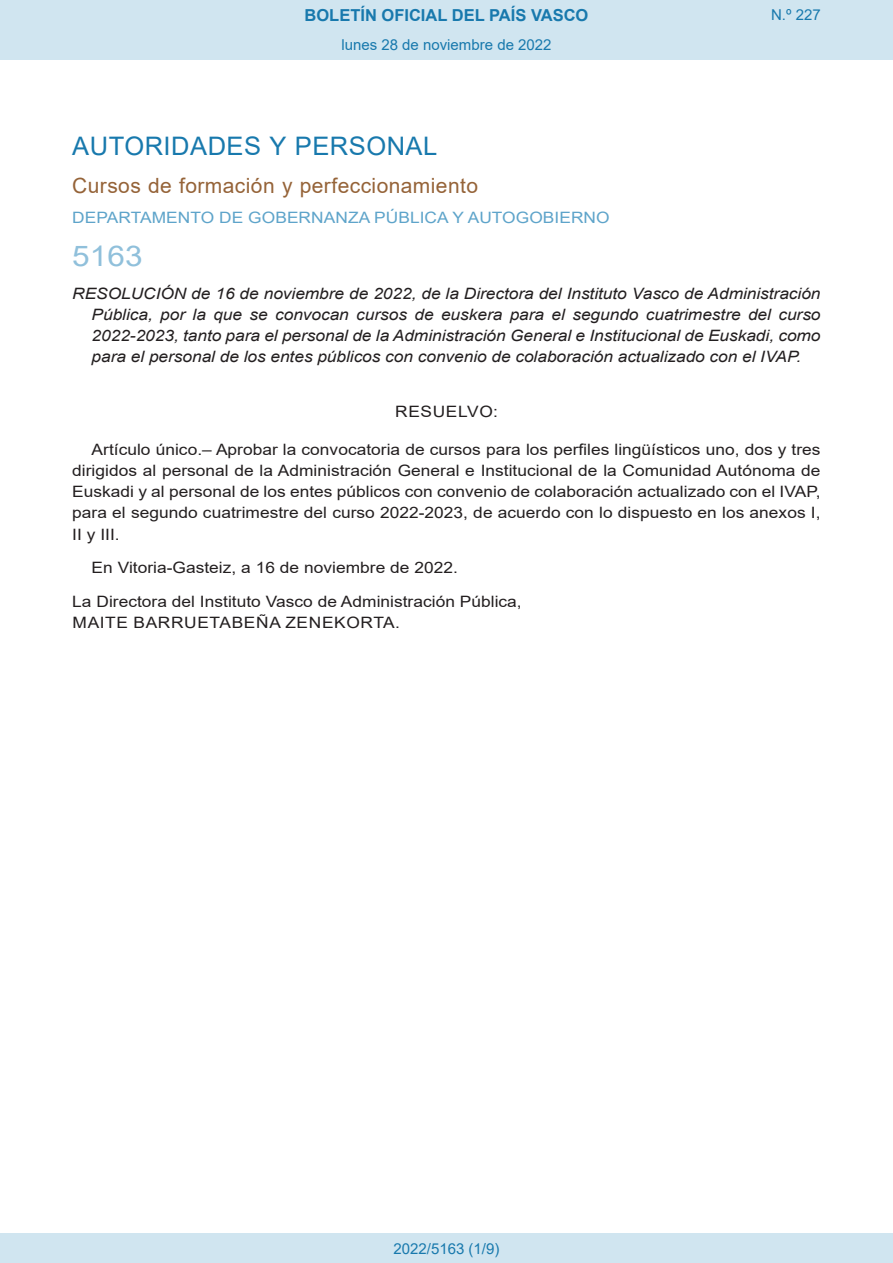
<style>
.page{position:relative;width:893px;height:1263px;background:#fff}
.page>*{position:absolute;margin:0;border:0;box-sizing:border-box;transform-origin:0 0}
.BOPVOrden{font:28.5px "Arial";color:#90c0db;scale:1.11 1}
.BOPVSeccion{font:25.5px "Arial";letter-spacing:.02em;color:#1879ad}
.BOPVSubseccion{font:21px "Arial";letter-spacing:.02em;color:#956338}
.t1{font:700 16.5px "Arial";color:#1879ad}
.BOPVDetalle{font:15.6px/21px "Arial";color:#231f20;text-align:justify;scale:1.11 1}
.BOPVTitulo{font:italic 15.6px/21px "Arial";letter-spacing:-.005em;color:#231f20;text-align:justify;scale:1.11 1}
.BOPVFirmaPuesto{font:15.6px "Arial";color:#231f20;scale:1.11 1}
.BOPVOrganismo{font:15.6px "Arial";letter-spacing:.005em;color:#5ea4ca;scale:1.11 1}
.BOPVFirmaLugFec{font:15.6px "Arial";color:#231f20;scale:1.11 1}
.BOPVFirmaNombre{font:15.6px "Arial";letter-spacing:.035em;color:#231f20;scale:1.11 1}
.BOPVClave{font:15.6px "Arial";letter-spacing:.035em;color:#231f20;scale:1.11 1}
.Paginacion_Centro{font:15px "Arial";color:#1879ad}
</style>
<div class="page">
<div style="left:0;top:0;width:893px;height:60px;background:#d0e5f0"></div>
<div style="left:0;top:1233px;width:893px;height:30px;background:#d0e5f0"></div>
<p class="t1" style="left:305px;top:3px;width:285px">BOLETÍN OFICIAL DEL PAÍS VASCO</p>
<p class="Paginacion_Centro" style="left:341px;top:35px;width:212px">lunes 28 de noviembre de 2022</p>
<p class="Paginacion_Centro" style="left:771px;top:5px;width:51px">N.º 227</p>
<p class="BOPVSeccion" style="left:72px;top:128px;width:366px">AUTORIDADES Y PERSONAL</p>
<p class="BOPVSubseccion" style="left:72px;top:171px;width:407px">Cursos de formación y perfeccionamiento</p>
<p class="BOPVOrganismo" style="left:72px;top:207px;width:486px">DEPARTAMENTO DE GOBERNANZA PÚBLICA Y AUTOGOBIERNO</p>
<p class="BOPVOrden" style="left:72px;top:236px;width:65px">5163</p>
<p class="BOPVTitulo" style="left:92px;top:284px;width:658px;text-indent:-19px">RESOLUCIÓN de 16 de noviembre de 2022, de la Directora del Instituto Vasco de Administración Pública, por la que se convocan cursos de euskera para el segundo cuatrimestre del curso 2022-2023, tanto para el personal de la Administración General e Institucional de Euskadi, como para el personal de los entes públicos con convenio de colaboración actualizado con el IVAP.</p>
<p class="BOPVClave" style="left:395px;top:401px;width:94px">RESUELVO:</p>
<p class="BOPVDetalle" style="left:72px;top:439px;width:676px;text-indent:19px">Artículo único.– Aprobar la convocatoria de cursos para los perfiles lingüísticos uno, dos y tres dirigidos al personal de la Administración General e Institucional de la Comunidad Autónoma de Euskadi y al personal de los entes públicos con convenio de colaboración actualizado con el IVAP, para el segundo cuatrimestre del curso 2022-2023, de acuerdo con lo dispuesto en los anexos I, II y III.</p>
<p class="BOPVFirmaLugFec" style="left:92px;top:557px;width:331px">En Vitoria-Gasteiz, a 16 de noviembre de 2022.</p>
<p class="BOPVFirmaPuesto" style="left:72px;top:591px;width:406px">La Directora del Instituto Vasco de Administración Pública,</p>
<p class="BOPVFirmaNombre" style="left:73px;top:612px;width:296px">MAITE BARRUETABEÑA ZENEKORTA.</p>
<p class="Paginacion_Centro" style="left:393px;top:1238px;width:107px">2022/5163 (1/9)</p>
</div>
